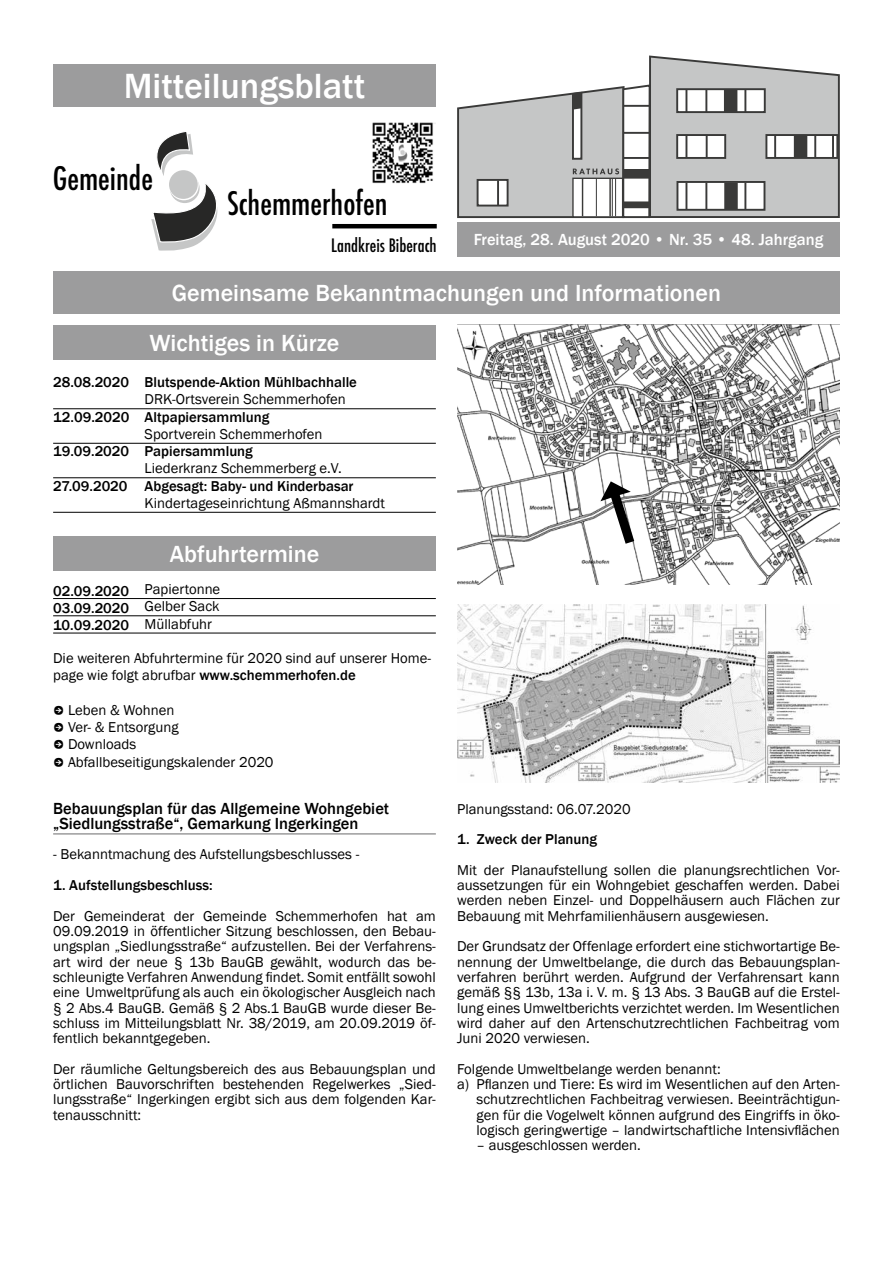
<style>
.page{position:relative;width:893px;height:1263px;background:#fff}
.page>*{position:absolute;margin:0;border:0;box-sizing:border-box;transform-origin:0 0}
.t1{font:500 36px "Franklin Gothic";color:#fff}
.t2{font:500 condensed 31.5px "Futura";color:#000}
.t3{font:500 24px "Franklin Gothic";color:#fff}
.t4{font:500 condensed 18px "Futura";color:#000}
.t5{font:500 16.5px/15.3px "Franklin Gothic";color:#000}
.t6{font:500 16.5px "Franklin Gothic";color:#fff}
.t7{font:14.7px/15.3px "Franklin Gothic";color:#000;text-align:justify}
.t8{font:500 14.7px "Franklin Gothic";color:#000}
.s1{font-weight:500}
.s2{font-weight:400}
.s3{font-family:"Iskra"}
</style>
<div class="page">
<div style="left:53px;top:272px;width:787px;height:42px;background:#9c9c9d"></div>
<div style="left:53px;top:64px;width:383px;height:42px;background:#9c9c9d"></div>
<div style="left:457px;top:222px;width:383px;height:34px;background:#9c9c9d"></div>
<img style="left:372px;top:122px;width:64px;height:62px">
<hr style="left:332px;top:224px;width:105px;height:4px;background:#000">
<svg style="left:151px;top:132px;width:67px;height:119px"></svg>
<div style="left:169px;top:170px;width:29px;height:29px;background:#c5c6c6;border-radius:50%"></div>
<hr style="left:53px;top:408px;width:383px;height:1px;background:#000">
<hr style="left:53px;top:443px;width:383px;height:1px;background:#000">
<hr style="left:53px;top:477px;width:383px;height:1px;background:#000">
<hr style="left:53px;top:512px;width:383px;height:1px;background:#000">
<hr style="left:53px;top:598px;width:383px;height:1px;background:#000">
<hr style="left:53px;top:615px;width:383px;height:1px;background:#000">
<hr style="left:53px;top:633px;width:383px;height:1px;background:#000">
<hr style="left:53px;top:833px;width:383px;height:2px;background:#9c9c9d">
<div style="left:53px;top:326px;width:383px;height:34px;background:#9c9c9d"></div>
<div style="left:53px;top:537px;width:383px;height:34px;background:#9c9c9d"></div>
<img style="left:457px;top:324px;width:383px;height:260px">
<img style="left:457px;top:604px;width:383px;height:179px">
<svg style="left:457px;top:55px;width:383px;height:164px"></svg>
<svg style="left:600px;top:481px;width:41px;height:73px"></svg>
<h1 class="t1" style="left:124px;top:63px;width:243px">Mitteilungsblatt</h1>
<h2 class="t2" style="left:53px;top:158px;width:102px">Gemeinde</h2>
<h2 class="t2" style="left:227px;top:183px;width:162px">Schemmerhofen</h2>
<p class="t4" style="left:331px;top:234px;width:107px">Landkreis Biberach</p>
<p class="t6" style="left:474px;top:229px;width:351px">Freitag, 28. August 2020 • Nr. 35 • 48. Jahrgang</p>
<h3 class="t3" style="left:172px;top:278px;width:551px">Gemeinsame Bekanntmachungen und Informationen</h3>
<h3 class="t3" style="left:149px;top:328px;width:192px">Wichtiges in Kürze</h3>
<p class="t8" style="left:53px;top:373px;width:305px">28.08.2020 Blutspende-Aktion Mühlbachhalle</p>
<p class="t7" style="left:145px;top:392px;width:203px">DRK-Ortsverein Schemmerhofen</p>
<p class="t8" style="left:53px;top:408px;width:218px">12.09.2020 Altpapiersammlung</p>
<p class="t7" style="left:145px;top:427px;width:179px">Sportverein Schemmerhofen</p>
<p class="t8" style="left:53px;top:442px;width:201px">19.09.2020 Papiersammlung</p>
<p class="t7" style="left:145px;top:461px;width:199px">Liederkranz Schemmerberg e.V.</p>
<p class="t8" style="left:53px;top:477px;width:302px">27.09.2020 Abgesagt: Baby- und Kinderbasar</p>
<p class="t7" style="left:145px;top:496px;width:242px">Kindertageseinrichtung Aßmannshardt</p>
<h3 class="t3" style="left:170px;top:539px;width:151px">Abfuhrtermine</h3>
<p class="t7" style="left:53px;top:580px;width:169px;line-height:18.8px"><span class="s1">02.09.2020</span> Papiertonne<br><span class="s1">03.09.2020</span> Gelber Sack</p>
<p class="t8" style="left:53px;top:616px;width:160px">10.09.2020 <span class="s2">Müllabfuhr</span></p>
<p class="t7" style="left:53px;top:650px;width:379px;line-height:17.2px">Die weiteren Abfuhrtermine für 2020 sind auf unserer Home&shy;page wie folgt abrufbar <span class="s1">www.schemmerhofen.de</span></p>
<p class="t7" style="left:53px;top:702px;width:222px;line-height:17.2px;text-align:left"><span class="s3">C</span> Leben &amp; Wohnen<br><span class="s3">C</span> Ver- &amp; Entsorgung<br><span class="s3">C</span> Downloads<br><span class="s3">C</span> Abfallbeseitigungskalender 2020</p>
<p class="t5" style="left:53px;top:801px;width:338px">Bebauungsplan für das Allgemeine Wohngebiet „Siedlungsstraße“, Gemarkung Ingerkingen</p>
<p class="t7" style="left:53px;top:847px;width:308px">- Bekanntmachung des Aufstellungsbeschlusses -</p>
<p class="t8" style="left:53px;top:876px;width:161px">1. Aufstellungsbeschluss:</p>
<p class="t7" style="left:53px;top:908px;width:384px">Der Gemeinderat der Gemeinde Schemmerhofen hat am 09.09.2019 in öffentlicher Sitzung beschlossen, den Bebau&shy;ungsplan „Siedlungsstraße“ aufzustellen. Bei der Verfahrens&shy;art wird der neue § 13b BauGB gewählt, wodurch das be&shy;schleunigte Verfahren Anwendung findet. Somit entfällt sowohl eine Umweltprüfung als auch ein ökologischer Ausgleich nach § 2 Abs.4 BauGB. Gemäß § 2 Abs.1 BauGB wurde dieser Be&shy;schluss im Mitteilungsblatt Nr. 38/2019, am 20.09.2019 öf&shy;fentlich bekanntgegeben.</p>
<p class="t7" style="left:53px;top:1061px;width:384px">Der räumliche Geltungsbereich des aus Bebauungsplan und örtlichen Bauvorschriften bestehenden Regelwerkes „Sied&shy;lungsstraße“ Ingerkingen ergibt sich aus dem folgenden Kar&shy;tenausschnitt:</p>
<p class="t7" style="left:457px;top:801px;width:175px">Planungsstand: 06.07.2020</p>
<p class="t8" style="left:457px;top:830px;width:141px">1. Zweck der Planung</p>
<p class="t7" style="left:457px;top:862px;width:384px">Mit der Planaufstellung sollen die planungsrechtlichen Vor&shy;aussetzungen für ein Wohngebiet geschaffen werden. Dabei werden neben Einzel- und Doppelhäusern auch Flächen zur Bebauung mit Mehrfamilienhäusern ausgewiesen.</p>
<p class="t7" style="left:457px;top:939px;width:384px">Der Grundsatz der Offenlage erfordert eine stichwortartige Be&shy;nennung der Umweltbelange, die durch das Bebauungsplan&shy;verfahren berührt werden. Aufgrund der Verfahrensart kann gemäß §§ 13b, 13a i. V. m. § 13 Abs. 3 BauGB auf die Erstel&shy;lung eines Umweltberichts verzichtet werden. Im Wesentlichen wird daher auf den Artenschutzrechtlichen Fachbeitrag vom Juni 2020 verwiesen.</p>
<p class="t7" style="left:457px;top:1061px;width:265px">Folgende Umweltbelange werden benannt:</p>
<p class="t7" style="left:457px;top:1077px;width:384px">a) Pflanzen und Tiere: Es wird im Wesentlichen auf den Arten-</p>
<p class="t7" style="left:477px;top:1092px;width:365px">schutzrechtlichen Fachbeitrag verwiesen. Beeinträchtigun-</p>
<p class="t7" style="left:477px;top:1107px;width:365px">gen für die Vogelwelt können aufgrund des Eingriffs in öko-</p>
<p class="t7" style="left:477px;top:1123px;width:365px">logisch geringwertige – landwirtschaftliche Intensivflächen</p>
<p class="t7" style="left:477px;top:1138px;width:166px">– ausgeschlossen werden.</p>
</div>
